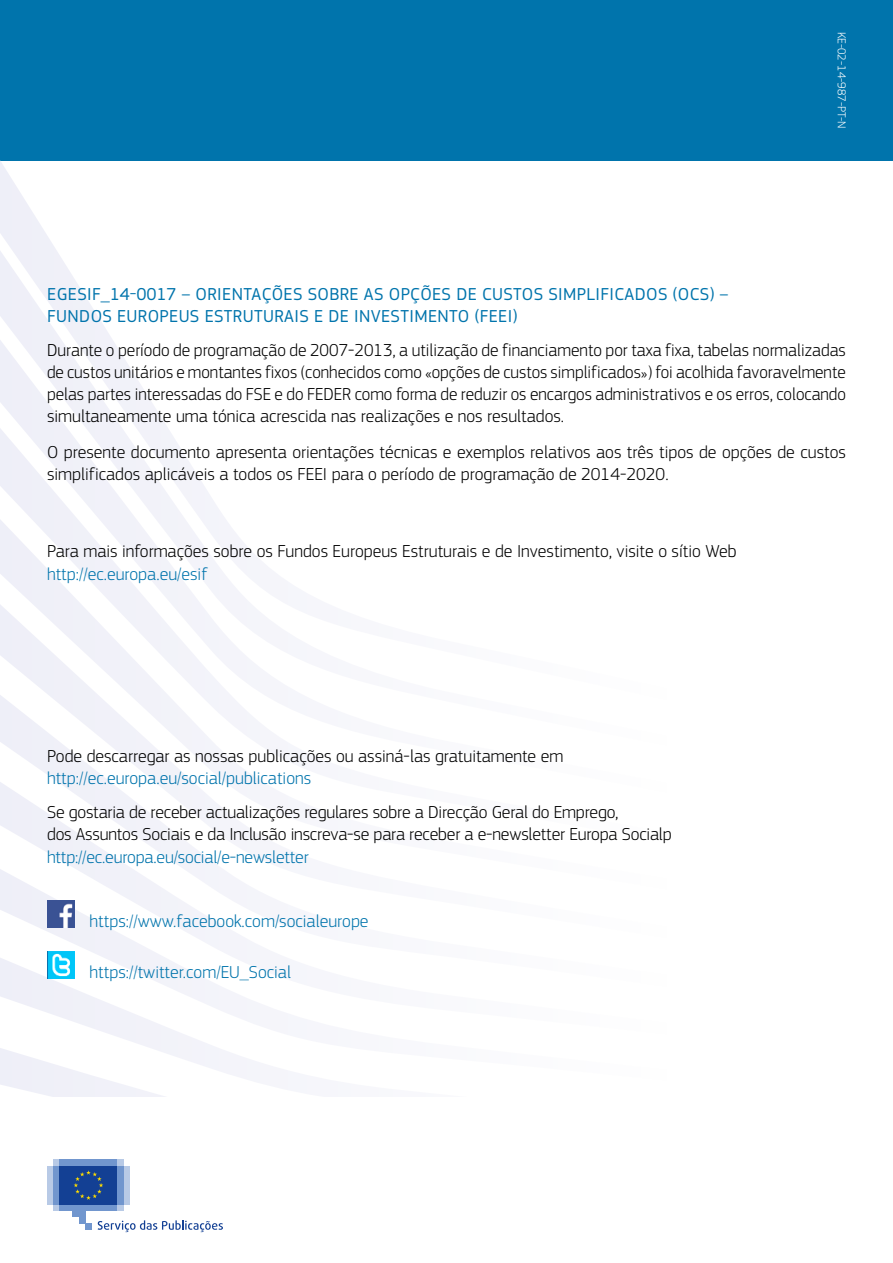
<style>
.page{position:relative;width:893px;height:1263px;background:#fff}
.page>*{position:absolute;margin:0;border:0;box-sizing:border-box;transform-origin:0 0}
._4th_Cover{font:300 18px/22.4px "EC Square Sans Pro";color:#000}
._4th_Cover-2{font:18px/22.4px "EC Square Sans Pro";letter-spacing:.02em;color:#0074ac}
.Link_Bold_Purple{font:300 18px "EC Square Sans Pro";color:#0074ac}
.t1{font:300 12px "EC Square Sans Pro";color:#fff}
.s1{color:#0074ac}
</style>
<div class="page">
<div style="left:0;top:0;width:893px;height:160px;background:#0074ac"></div>
<svg style="left:30px;top:842px;width:230px;height:10px;fill:#f4f5fa"></svg>
<svg style="left:0;top:852px;width:260px;height:92px"></svg>
<svg style="left:0;top:944px;width:260px;height:94px"></svg>
<svg style="left:0;top:1038px;width:260px;height:58px"></svg>
<svg style="left:0;top:205px;width:86px;height:93px;fill:#f0f0f8"></svg>
<svg style="left:0;top:298px;width:144px;height:93px;fill:#f1f1f9"></svg>
<svg style="left:0;top:391px;width:260px;height:451px;fill:#f4f4fa"></svg>
<img style="left:48px;top:900px;width:27px;height:27px">
<img style="left:48px;top:952px;width:27px;height:27px">
<svg style="left:53px;top:1204px;width:70px;height:6px"></svg>
<svg style="left:53px;top:1159px;width:70px;height:7px"></svg>
<div style="left:60px;top:1159px;width:57px;height:7px;background:#7196ce"></div>
<div style="left:60px;top:1204px;width:57px;height:6px;background:#7196ce"></div>
<div style="left:117px;top:1166px;width:6px;height:38px;background:#7196ce"></div>
<div style="left:123px;top:1166px;width:7px;height:38px;background:#b8cae6"></div>
<div style="left:53px;top:1166px;width:7px;height:38px;background:#7196ce"></div>
<div style="left:47px;top:1166px;width:6px;height:38px;background:#b8cae6"></div>
<div style="left:73px;top:1204px;width:12px;height:13px;background:#7196ce"></div>
<div style="left:79px;top:1204px;width:6px;height:19px;background:#7196ce"></div>
<div style="left:85px;top:1223px;width:7px;height:7px;background:#7196ce"></div>
<div style="left:60px;top:1166px;width:57px;height:38px;background:#134094"></div>
<svg style="left:74px;top:1170px;width:29px;height:30px"></svg>
<svg style="left:98px;top:1220px;width:125px;height:12px"></svg>
<p class="t1" style="left:849px;top:32px;width:98px;rotate:90deg">KE-02-14-987-PT-N</p>
<p class="_4th_Cover-2" style="left:47px;top:283px;width:683px">EGESIF_14-0017 – ORIENTAÇÕES SOBRE AS OPÇÕES DE CUSTOS SIMPLIFICADOS (OCS) –<br>FUNDOS EUROPEUS ESTRUTURAIS E DE INVESTIMENTO (FEEI)</p>
<p class="_4th_Cover" style="left:47px;top:338px;width:800px;text-align:justify">Durante o período de programação de 2007-2013, a utilização de financiamento por taxa fixa, tabelas normalizadas de custos unitários e montantes fixos (conhecidos como «opções de custos simplificados») foi acolhida favoravelmente pelas partes interessadas do FSE e do FEDER como forma de reduzir os encargos administrativos e os erros, colocando simultaneamente uma tónica acrescida nas realizações e nos resultados.</p>
<p class="_4th_Cover" style="left:47px;top:440px;width:800px">O presente documento apresenta orientações técnicas e exemplos relativos aos três tipos de opções de custos simplificados aplicáveis a todos os FEEI para o período de programação de 2014-2020.</p>
<p class="_4th_Cover" style="left:47px;top:540px;width:691px">Para mais informações sobre os Fundos Europeus Estruturais e de Investimento, visite o sítio Web <span class="s1">http://ec.europa.eu/esif</span></p>
<p class="_4th_Cover" style="left:47px;top:745px;width:518px">Pode descarregar as nossas publicações ou assiná-las gratuitamente em <span class="s1">http://ec.europa.eu/social/publications</span></p>
<p class="_4th_Cover" style="left:47px;top:801px;width:626px">Se gostaria de receber actualizações regulares sobre a Direcção Geral do Emprego,<br>dos Assuntos Sociais e da Inclusão inscreva-se para receber a e-newsletter Europa Socialp <span class="s1">http://ec.europa.eu/social/e-newsletter</span></p>
<p class="Link_Bold_Purple" style="left:90px;top:911px;width:281px">https://www.facebook.com/socialeurope</p>
<p class="Link_Bold_Purple" style="left:90px;top:962px;width:203px">https://twitter.com/EU_Social</p>
</div>
